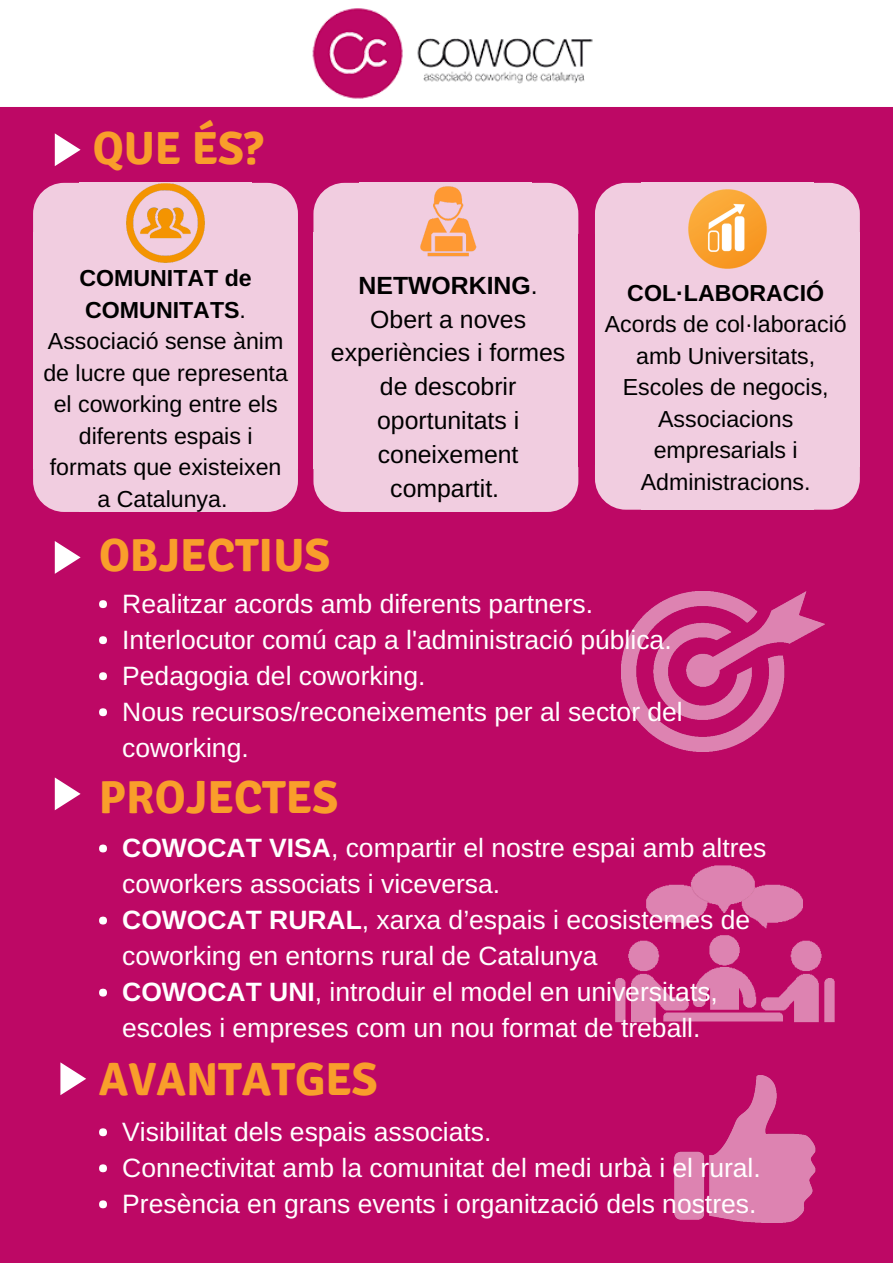
<style>
.page{position:relative;width:893px;height:1263px;background:#bd0865}
.page>*{position:absolute;margin:0;border:0;box-sizing:border-box;transform-origin:0 0}
.t1{font:700 46.35px "Signika";color:#f99e2b}
.t2{font:26.55px/36px "Arimo";color:#fff}
.t3{font:24.9px/33.8px "Arimo";color:#000;text-align:center}
.t4{font:23.25px/31.5px "Arimo";color:#000;text-align:center}
.t5{font:700 23.25px "Arimo";color:#000}
.s1{font-weight:700}
</style>
<div class="page">
<div style="left:0;top:0;width:893px;height:107px;background:#fff"></div>
<img style="left:312px;top:8px;width:281px;height:91px">
<svg style="left:55px;top:133px;width:26px;height:33px"></svg>
<img style="left:674px;top:1075px;width:142px;height:148px">
<svg style="left:252px;top:183px;width:46px;height:49px"></svg>
<div style="left:250px;top:232px;width:48px;height:237px;background:#f1cde0"></div>
<div style="left:79px;top:232px;width:173px;height:237px;background:#f1cde0"></div>
<div style="left:79px;top:183px;width:173px;height:51px;background:#f1cde0"></div>
<svg style="left:33px;top:183px;width:46px;height:49px"></svg>
<div style="left:33px;top:232px;width:48px;height:237px;background:#f1cde0"></div>
<div style="left:79px;top:467px;width:173px;height:45px;background:#f1cde0"></div>
<svg style="left:33px;top:469px;width:46px;height:43px"></svg>
<svg style="left:252px;top:469px;width:46px;height:43px"></svg>
<svg style="left:813px;top:183px;width:47px;height:49px"></svg>
<div style="left:812px;top:232px;width:48px;height:234px;background:#f1cde0"></div>
<div style="left:641px;top:232px;width:172px;height:234px;background:#f1cde0"></div>
<div style="left:641px;top:183px;width:172px;height:51px;background:#f1cde0"></div>
<svg style="left:595px;top:183px;width:46px;height:49px"></svg>
<div style="left:595px;top:232px;width:48px;height:234px;background:#f1cde0"></div>
<div style="left:641px;top:465px;width:172px;height:45px;background:#f1cde0"></div>
<svg style="left:595px;top:466px;width:46px;height:44px"></svg>
<svg style="left:813px;top:466px;width:47px;height:44px"></svg>
<svg style="left:532px;top:183px;width:46px;height:49px"></svg>
<div style="left:530px;top:232px;width:48px;height:237px;background:#f1cde0"></div>
<div style="left:360px;top:232px;width:172px;height:237px;background:#f1cde0"></div>
<div style="left:360px;top:183px;width:172px;height:51px;background:#f1cde0"></div>
<svg style="left:313px;top:183px;width:47px;height:49px"></svg>
<div style="left:313px;top:232px;width:48px;height:237px;background:#f1cde0"></div>
<div style="left:360px;top:467px;width:172px;height:45px;background:#f1cde0"></div>
<svg style="left:313px;top:469px;width:47px;height:43px"></svg>
<svg style="left:532px;top:469px;width:46px;height:43px"></svg>
<svg style="left:55px;top:777px;width:26px;height:33px"></svg>
<svg style="left:60px;top:1062px;width:26px;height:33px"></svg>
<svg style="left:55px;top:541px;width:26px;height:33px"></svg>
<img style="left:126px;top:184px;width:79px;height:78px">
<img style="left:400px;top:182px;width:94px;height:75px">
<img style="left:688px;top:189px;width:79px;height:79px">
<div style="left:99px;top:600px;width:8px;height:8px;background:#fff;border-radius:50%"></div>
<div style="left:99px;top:636px;width:8px;height:8px;background:#fff;border-radius:50%"></div>
<div style="left:99px;top:672px;width:8px;height:8px;background:#fff;border-radius:50%"></div>
<div style="left:99px;top:708px;width:8px;height:8px;background:#fff;border-radius:50%"></div>
<div style="left:99px;top:1128px;width:8px;height:8px;background:#fff;border-radius:50%"></div>
<div style="left:99px;top:1164px;width:8px;height:8px;background:#fff;border-radius:50%"></div>
<div style="left:99px;top:1200px;width:8px;height:8px;background:#fff;border-radius:50%"></div>
<div style="left:99px;top:844px;width:8px;height:8px;background:#fff;border-radius:50%"></div>
<div style="left:99px;top:917px;width:8px;height:7px;background:#fff;border-radius:50%"></div>
<div style="left:99px;top:989px;width:8px;height:7px;background:#fff;border-radius:50%"></div>
<img style="left:622px;top:591px;width:202px;height:160px">
<img style="left:615px;top:865px;width:220px;height:158px">
<h1 class="t1" style="left:93px;top:121px;width:172px">QUE ÉS?</h1>
<p class="t4" style="left:43px;top:262px;width:246px"><span class="s1">COMUNITAT de<br>COMUNITATS</span>.<br>Associació sense ànim de lucre que representa el coworking entre els diferents espais i formats que existeixen a Catalunya.</p>
<p class="t3" style="left:331px;top:268px;width:236px"><span class="s1">NETWORKING</span>.<br>Obert a noves experiències i formes de descobrir oportunitats i coneixement compartit.</p>
<p class="t5" style="left:627px;top:280px;width:198px">COL·LABORACIÓ</p>
<p class="t4" style="left:605px;top:308px;width:243px">Acords de col·laboració amb Universitats,<br>Escoles de negocis,<br>Associacions empresarials i<br>Administracions.</p>
<h1 class="t1" style="left:99px;top:527px;width:233px">OBJECTIUS</h1>
<p class="t2" style="left:122px;top:585px;width:562px">Realitzar acords amb diferents partners.<br>Interlocutor comú cap a l'administració pública.<br>Pedagogia del coworking.<br>Nous recursos/reconeixements per al sector del coworking.</p>
<h1 class="t1" style="left:99px;top:769px;width:241px">PROJECTES</h1>
<p class="t2" style="left:122px;top:830px;width:646px"><span class="s1">COWOCAT VISA</span>, compartir el nostre espai amb altres coworkers associats i viceversa.<br><span class="s1">COWOCAT RURAL</span>, xarxa d’espais i ecosistemes de coworking en entorns rural de Catalunya<br><span class="s1">COWOCAT UNI</span>, introduir el model en universitats, escoles i empreses com un nou format de treball.</p>
<h1 class="t1" style="left:99px;top:1051px;width:280px">AVANTATGES</h1>
<p class="t2" style="left:122px;top:1113px;width:640px">Visibilitat dels espais associats.<br>Connectivitat amb la comunitat del medi urbà i el rural.<br>Presència en grans events i organització dels nostres.</p>
</div>
